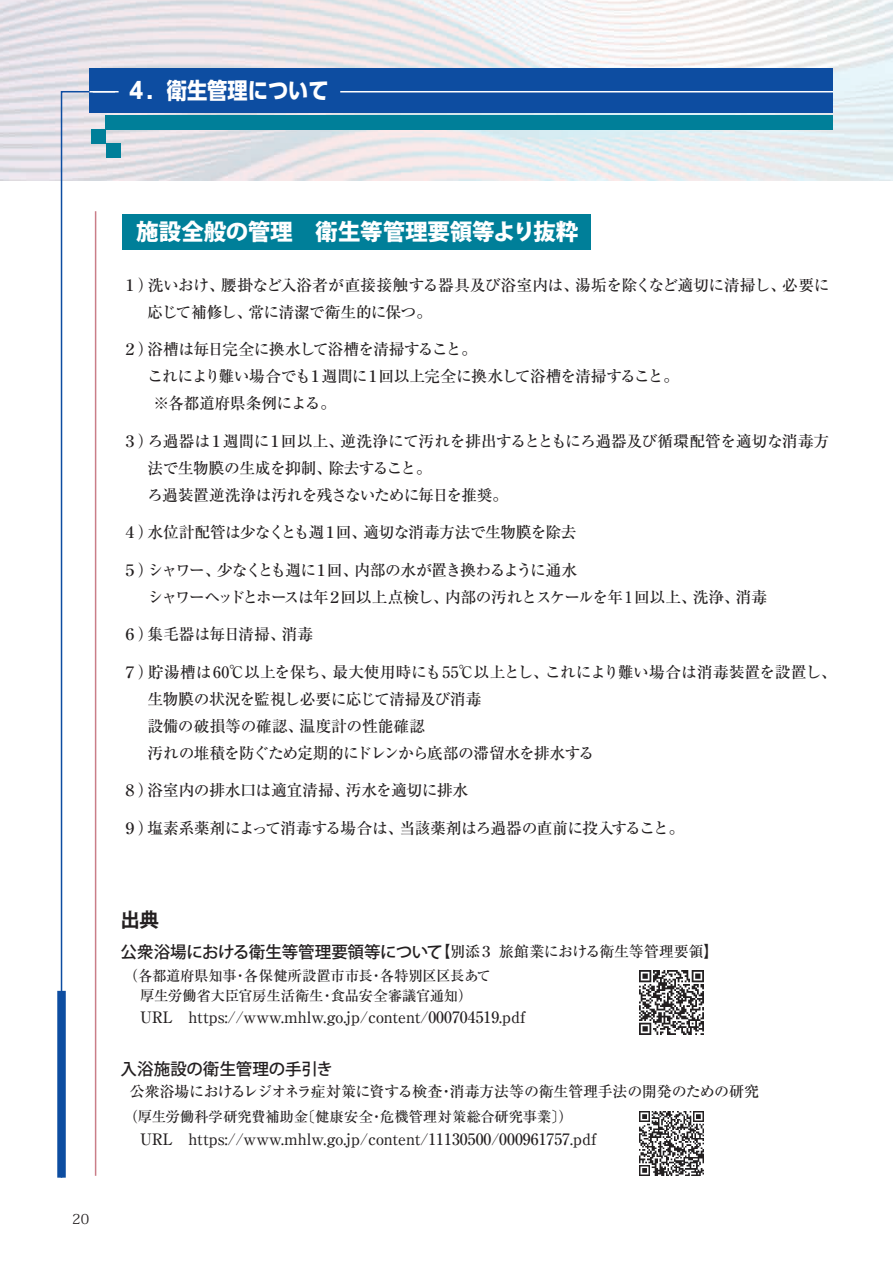
<style>
.page{position:relative;width:893px;height:1263px;background:#fff}
.page>*{position:absolute;margin:0;border:0;box-sizing:border-box;transform-origin:0 0}
.t1{font:800 22.5px "Koz Go Pro";letter-spacing:-.01em;color:#fff}
.t2{font:700 22.5px "UD Shin Go C Oniz Pr 6 N";color:#fff}
.t3{font:700 19.5px "Koz Go Pr 6 N";color:#231f20}
.t4{font:500 16.5px "Koz Go Pr 6 N";letter-spacing:-.01em;color:#231f20}
.t5{font:500 15.75px/27px "P Ryumin Pr 6 N";letter-spacing:-.025em;color:#231f20}
.t6{font:500 15.75px "P Ryumin Pr 6 N";color:#231f20}
.t7{font:500 15.75px/27px "P Ryumin Pr 6 N";letter-spacing:-.07em;color:#231f20}
.t8{font:500 15.75px "P Ryumin Pr 6 N";letter-spacing:-.05em;color:#231f20}
.t9{font:500 15px "P Ryumin Pr 6 N";letter-spacing:-.025em;color:#231f20}
.t10{font:500 14.25px/19.5px "P Ryumin Pr 6 N";letter-spacing:-.005em;color:#231f20;text-align:center}
.t11{font:13.8px "Koz Min Pr 6 N";color:#231f20}
.s1{font-family:"P Ryumin Pr 6 N";font-size:15px}
</style>
<div class="page">
<img style="left:0;top:0;width:893px;height:181px">
<div style="left:89px;top:68px;width:744px;height:45px;background:#0d4da1"></div>
<hr style="left:340px;top:91px;width:493px;height:1px;background:#fff">
<div style="left:106px;top:115px;width:727px;height:14px;background:#007f99"></div>
<div style="left:106px;top:144px;width:15px;height:14px;background:#007f99"></div>
<svg style="left:60px;top:90px;width:59px;height:1086px"></svg>
<div style="left:57px;top:991px;width:9px;height:187px;background:#0d4da1"></div>
<div style="left:122px;top:214px;width:469px;height:36px;background:#007f99"></div>
<img style="left:639px;top:971px;width:64px;height:64px">
<img style="left:639px;top:1111px;width:64px;height:64px">
<hr style="left:95px;top:211px;width:1px;height:965px;background:#ca7e88">
<h1 class="t2" style="left:126px;top:72px;width:204px">４．衛生管理について</h1>
<p class="t11" style="left:72px;top:1211px;width:18px">20</p>
<h1 class="t1" style="left:136px;top:217px;width:444px">施設全般の管理　衛生等管理要領等より抜粋</h1>
<p class="t5" style="left:148px;top:271px;width:684px;text-indent:-25px">１）洗いおけ、腰掛など入浴者が直接接触する器具及び浴室内は、湯垢を除くなど適切に清掃し、必要に応じて補修し、常に清潔で衛生的に保つ。</p>
<p class="t5" style="left:122px;top:335px;width:357px">２）浴槽は毎日完全に換水して浴槽を清掃すること。</p>
<p class="t8" style="left:148px;top:364px;width:533px">これにより難い場合でも１週間に１回以上完全に換水して浴槽を清掃すること。</p>
<p class="t5" style="left:122px;top:389px;width:216px">　　※各都道府県条例による。</p>
<p class="t5" style="left:148px;top:427px;width:683px;text-indent:-25px">３）ろ過器は１週間に１回以上、逆洗浄にて汚れを排出するとともにろ過器及び循環配管を適切な消毒方法で生物膜の生成を抑制、除去すること。<br>ろ過装置逆洗浄は汚れを残さないために毎日を推奨。</p>
<p class="t5" style="left:122px;top:518px;width:456px">４）水位計配管は少なくとも週１回、適切な消毒方法で生物膜を除去</p>
<p class="t7" style="left:148px;top:556px;width:621px;text-indent:-25px">５）シャワー、少なくとも週に１回、内部の水が置き換わるように通水<br>シャワーヘッドとホースは年２回以上点検し、内部の汚れとスケールを年1回以上、洗浄、消毒</p>
<p class="t5" style="left:122px;top:620px;width:193px">６）集毛器は毎日清掃、消毒</p>
<p class="t5" style="left:148px;top:658px;width:691px;text-indent:-25px">７）貯湯槽は60℃以上を保ち、最大使用時にも55℃以上とし、これにより難い場合は消毒装置を設置し、生物膜の状況を監視し必要に応じて清掃及び消毒<br>設備の破損等の確認、温度計の性能確認<br>汚れの堆積を防ぐため定期的にドレンから底部の滞留水を排水する</p>
<p class="t5" style="left:122px;top:776px;width:348px">８）浴室内の排水口は適宜清掃、汚水を適切に排水</p>
<p class="t5" style="left:122px;top:814px;width:564px">９）塩素系薬剤によって消毒する場合は、当該薬剤はろ過器の直前に投入すること。</p>
<p class="t3" style="left:121px;top:909px;width:40px">出典</p>
<p class="t4" style="left:121px;top:942px;width:599px">公衆浴場における衛生等管理要領等について<span class="s1">【別添３ 旅館業における衛生等管理要領】</span></p>
<p class="t10" style="left:124px;top:965px;width:368px">（各都道府県知事・各保健所設置市市長・各特別区区長あて厚生労働省大臣官房生活衛生・食品安全審議官通知）</p>
<p class="t6" style="left:140px;top:1005px;width:387px">URL https://www.mhlw.go.jp/content/000704519.pdf</p>
<p class="t4" style="left:121px;top:1059px;width:214px">入浴施設の衛生管理の手引き</p>
<p class="t9" style="left:130px;top:1080px;width:631px">公衆浴場におけるレジオネラ症対策に資する検査・消毒方法等の衛生管理手法の開発のための研究</p>
<p class="t10" style="left:124px;top:1106px;width:450px">（厚生労働科学研究費補助金〔健康安全・危機管理対策総合研究事業〕）</p>
<p class="t6" style="left:140px;top:1126px;width:458px">URL https://www.mhlw.go.jp/content/11130500/000961757.pdf</p>
</div>
